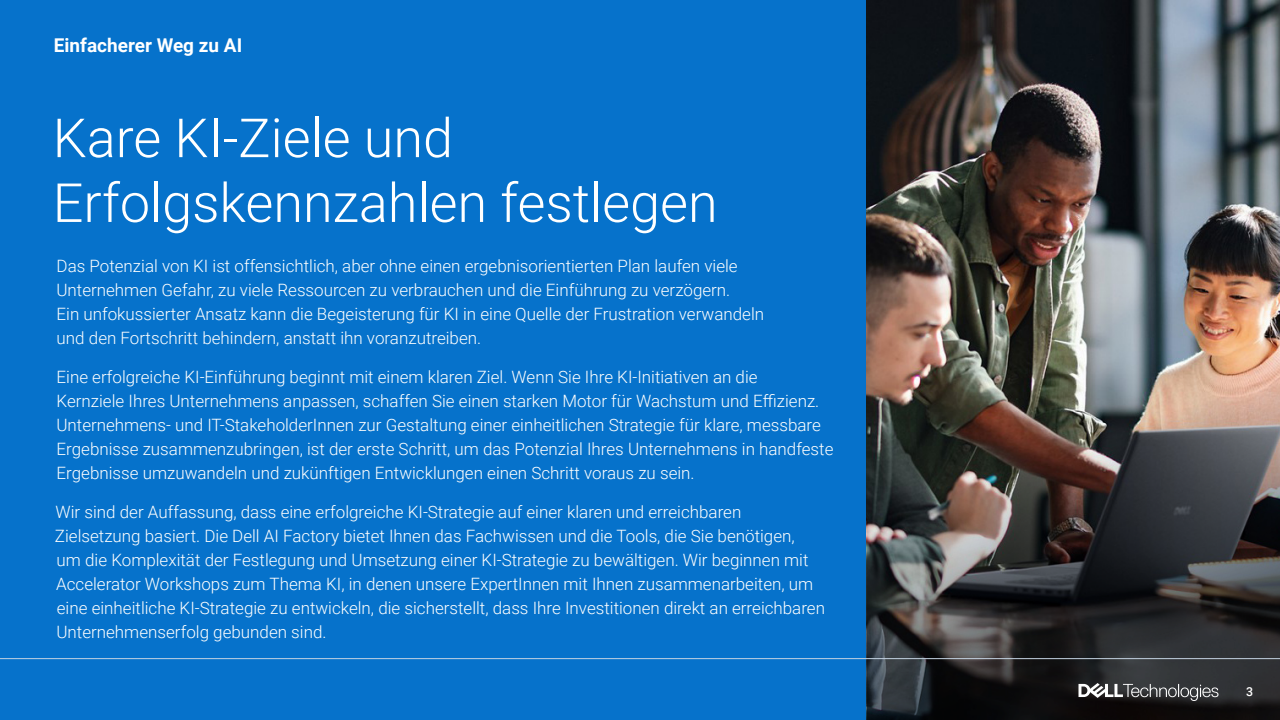
<style>
.page{position:relative;width:1280px;height:720px;background:#0672cb}
.page>*{position:absolute;margin:0;border:0;box-sizing:border-box;transform-origin:0 0}
.t1{font:300 54px/64.8px "Roboto";color:#fff}
.t2{font:700 19px "Roboto";color:#fff}
.t3{font:300 17px/24px "Roboto";color:#fff}
.t4{font:500 12.4px "Roboto";color:#fff}
</style>
<div class="page">
<img style="left:867px;top:0;width:413px;height:320px">
<img style="left:867px;top:320px;width:413px;height:400px">
<svg style="left:1079px;top:683px;width:140px;height:18px;background:#5d5e5f"></svg>
<hr style="left:0;top:658px;width:1280px;height:1px;background:#c5d4e3">
<p class="t2" style="left:54px;top:32px;width:190px">Einfacherer Weg zu AI</p>
<h1 class="t1" style="left:53px;top:104px;width:666px">Kare KI-Ziele und<br>Erfolgskennzahlen festlegen</h1>
<p class="t3" style="left:56px;top:253px;width:709px">Das Potenzial von KI ist offensichtlich, aber ohne einen ergebnisorientierten Plan laufen viele Unternehmen Gefahr, zu viele Ressourcen zu verbrauchen und die Einführung zu verzögern.<br>Ein unfokussierter Ansatz kann die Begeisterung für KI in eine Quelle der Frustration verwandeln und den Fortschritt behindern, anstatt ihn voranzutreiben.</p>
<p class="t3" style="left:56px;top:364px;width:779px">Eine erfolgreiche KI-Einführung beginnt mit einem klaren Ziel. Wenn Sie Ihre KI-Initiativen an die<br>Kernziele Ihres Unternehmens anpassen, schaffen Sie einen starken Motor für Wachstum und Effizienz.<br>Unternehmens- und IT-StakeholderInnen zur Gestaltung einer einheitlichen Strategie für klare, messbare Ergebnisse zusammenzubringen, ist der erste Schritt, um das Potenzial Ihres Unternehmens in handfeste Ergebnisse umzuwandeln und zukünftigen Entwicklungen einen Schritt voraus zu sein.</p>
<p class="t3" style="left:55px;top:499px;width:772px">Wir sind der Auffassung, dass eine erfolgreiche KI-Strategie auf einer klaren und erreichbaren Zielsetzung basiert. Die Dell AI Factory bietet Ihnen das Fachwissen und die Tools, die Sie benötigen,<br>um die Komplexität der Festlegung und Umsetzung einer KI-Strategie zu bewältigen. Wir beginnen mit Accelerator Workshops zum Thema KI, in denen unsere ExpertInnen mit Ihnen zusammenarbeiten, um eine einheitliche KI-Strategie zu entwickeln, die sicherstellt, dass Ihre Investitionen direkt an erreichbaren Unternehmenserfolg gebunden sind.</p>
<p class="t4" style="left:1246px;top:682px;width:9px">3</p>
</div>
